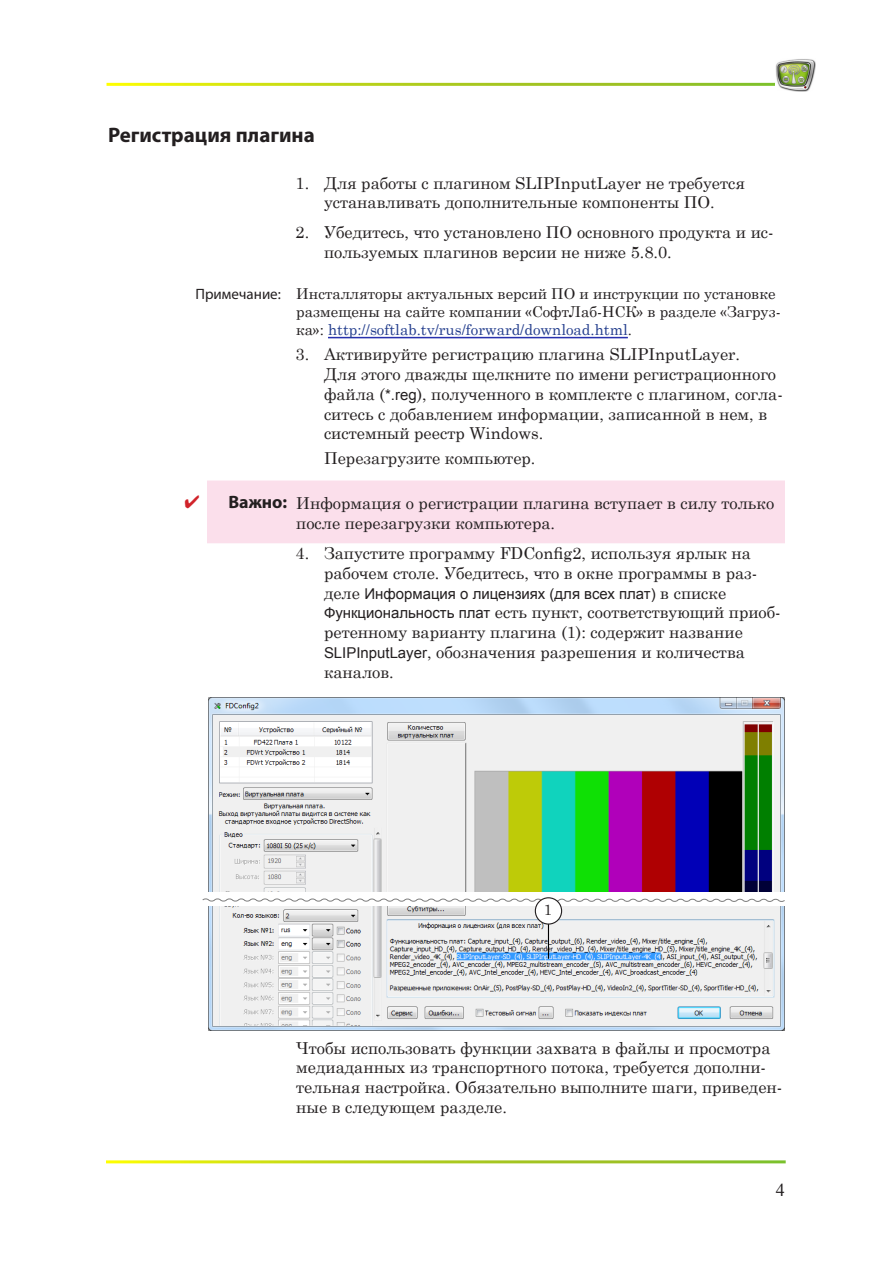
<style>
.page{position:relative;width:893px;height:1263px;background:#fff}
.page>*{position:absolute;margin:0;border:0;box-sizing:border-box;transform-origin:0 0}
.FD_Head_1{font:700 21px "Myriad Pro";color:#231f20}
.t1{font:700 18px "Myriad Pro";color:#231f20}
.t2{font:18px "Times New Roman";color:#231f20}
.FD_List{font:16.5px/19.8px "Century Schoolbook";color:#231f20}
.FD_Body{font:16.5px/19.8px "Century Schoolbook";color:#231f20}
.Tip_Body{font:16.5px/19.8px "Century Schoolbook";color:#231f20}
.FD_List_body{font:16.5px "Century Schoolbook";color:#231f20}
.TTNote_Body{font:15px/18px "Century Schoolbook";color:#231f20}
.FD_List-2{font:15px "Arial";color:#231f20}
.TTNote_Tit{font:15px "Myriad Pro";color:#231f20}
.s1{color:#253f8e}
.s2{font-family:"Arial";font-size:15px}
.s3{font-family:"Century Schoolbook";font-size:16.5px}
</style>
<div class="page">
<hr style="left:328px;top:337px;width:300px;height:1px;background:#1d27aa">
<hr style="left:328px;top:338px;width:300px;height:1px;background:#1d27aa">
<div style="left:207px;top:480px;width:578px;height:63px;background:#fbdfeb"></div>
<img style="left:209px;top:697px;width:575px;height:194px">
<img style="left:209px;top:906px;width:575px;height:124px">
<svg style="left:202px;top:897px;width:583px;height:6px"></svg>
<div style="left:535px;top:898px;width:27px;height:26px;background:#fff;border-radius:50%"></div>
<div style="left:535px;top:897px;width:27px;height:28px;border:1px solid #231f20;border-radius:50%"></div>
<hr style="left:548px;top:924px;width:1px;height:35px;background:#000">
<img style="left:776px;top:59px;width:40px;height:32px">
<p class="FD_Head_1" style="left:108px;top:121px;width:208px">Регистрация плагина</p>
<p class="FD_List" style="left:296px;top:171px;width:451px;text-align:center">1. Для работы с плагином SLIPInputLayer не требуется устанавливать дополнительные компоненты ПО.</p>
<p class="FD_List" style="left:324px;top:221px;width:451px;text-indent:-28px">2. Убедитесь, что установлено ПО основного продукта и ис&shy;пользуемых плагинов версии не ниже 5.8.0.</p>
<p class="TTNote_Tit" style="left:195px;top:284px;width:87px">Примечание:</p>
<p class="TTNote_Body" style="left:296px;top:283px;width:486px">Инсталляторы актуальных версий ПО и инструкции по установке размещены на сайте компании «СофтЛаб-НСК» в разделе «Загруз&shy;ка»: <span class="s1">http://softlab.tv/rus/forward/download.html</span>.</p>
<p class="FD_List" style="left:324px;top:343px;width:460px;text-indent:-28px">3. Активируйте регистрацию плагина SLIPInputLayer.<br>Для этого дважды щелкните по имени регистрационного файла (<span class="s2">*.reg</span>), полученного в комплекте с плагином, согла&shy;ситесь с добавлением информации, записанной в нем, в системный реестр Windows.</p>
<p class="FD_List_body" style="left:324px;top:444px;width:213px">Перезагрузите компьютер.</p>
<p class="t1" style="left:228px;top:490px;width:60px">Важно:</p>
<p class="Tip_Body" style="left:296px;top:492px;width:479px">Информация о регистрации плагина вступает в силу только после перезагрузки компьютера.</p>
<p class="FD_List" style="left:324px;top:542px;width:435px;text-indent:-28px">4. Запустите программу FDConfig2, используя ярлык на рабочем столе. Убедитесь, что в окне программы в раз-</p>
<p class="FD_List-2" style="left:324px;top:583px;width:404px"><span class="s3">деле</span> Информация о лицензиях (для всех плат) <span class="s3">в списке</span></p>
<p class="FD_List" style="left:324px;top:601px;width:458px"><span class="s2">Функциональность плат</span> есть пункт, соответствующий приоб&shy;ретенному варианту плагина (1): содержит название <span class="s2">SLIPInputLayer</span>, обозначения разрешения и количества каналов.</p>
<p class="TTNote_Body" style="left:544px;top:900px;width:10px">1</p>
<p class="FD_Body" style="left:296px;top:1036px;width:488px">Чтобы использовать функции захвата в файлы и просмотра медиаданных из транспортного потока, требуется дополни&shy;тельная настройка. Обязательно выполните шаги, приведен&shy;ные в следующем разделе.</p>
<p class="t2" style="left:776px;top:1177px;width:10px">4</p>
</div>
